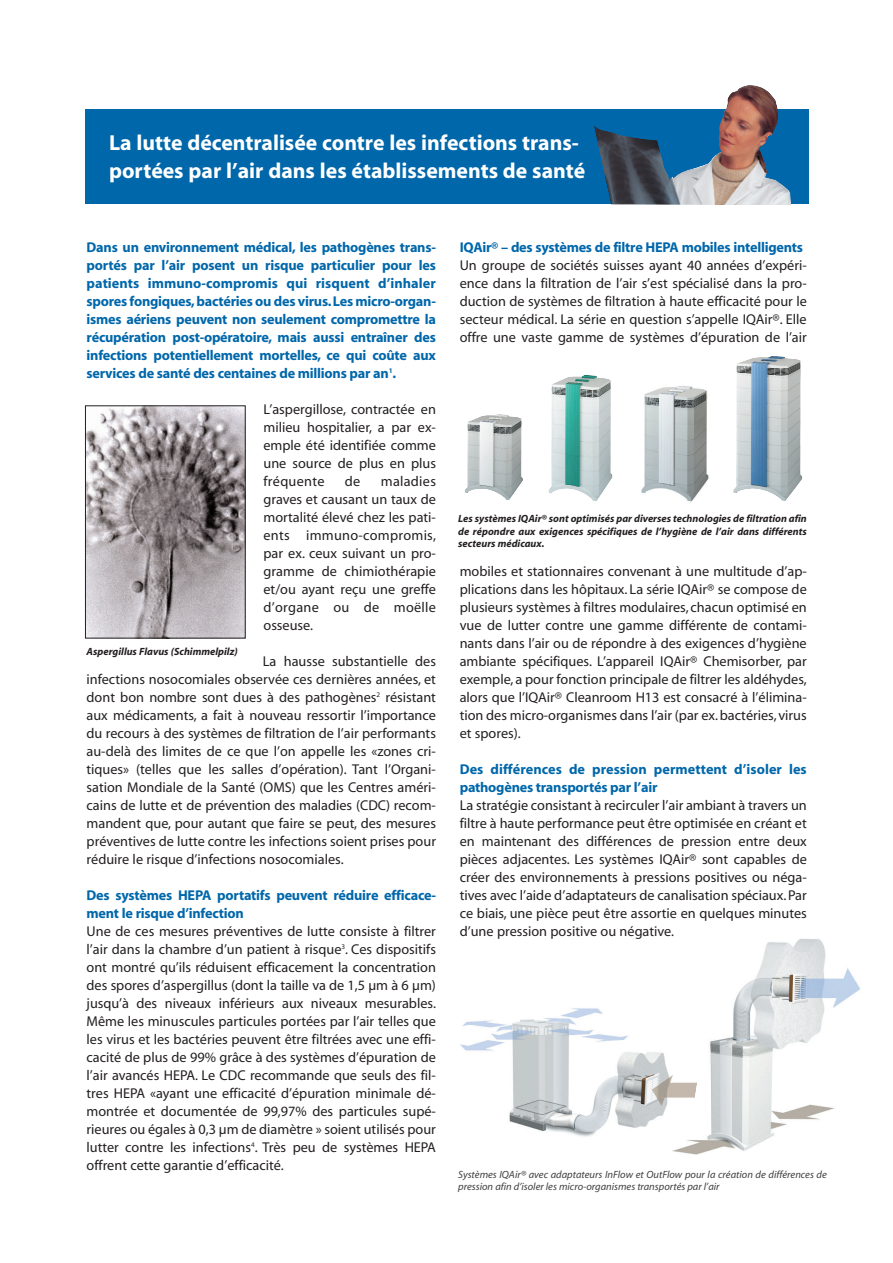
<style>
.page{position:relative;width:893px;height:1263px;background:#fff}
.page>*{position:absolute;margin:0;border:0;box-sizing:border-box;transform-origin:0 0}
.t1{font:700 21.75px/28.5px "Myriad";color:#fff}
.t2{font:14.25px/18px "Myriad";color:#231f20;text-align:justify}
.t3{font:700 14.25px/18px "Myriad";letter-spacing:-.015em;color:#0067aa;text-align:justify}
.t4{font:700 14.25px/18px "Myriad";letter-spacing:.005em;color:#0067aa}
.t5{font:italic 700 10.5px/12.6px "Myriad";color:#231f20;text-align:justify}
.t6{font:italic 10.5px/12px "Myriad";color:#3e3e3f}
</style>
<div class="page">
<div style="left:85px;top:110px;width:723px;height:94px;background:#0067aa"></div>
<img style="left:593px;top:85px;width:198px;height:120px">
<img style="left:733px;top:356px;width:69px;height:145px">
<img style="left:548px;top:375px;width:64px;height:126px">
<img style="left:464px;top:414px;width:59px;height:86px">
<img style="left:87px;top:407px;width:156px;height:229px">
<div style="left:85px;top:405px;width:160px;height:233px;border:1px solid #231f20"></div>
<img style="left:641px;top:386px;width:68px;height:116px">
<img style="left:716px;top:938px;width:144px;height:213px">
<svg style="left:672px;top:1040px;width:44px;height:115px"></svg>
<img style="left:460px;top:1008px;width:240px;height:131px">
<h1 class="t1" style="left:109px;top:130px;width:478px">La lutte décentralisée contre les infections trans&shy;portées par l’air dans les établissements de santé</h1>
<p class="t3" style="left:87px;top:239px;width:351px">Dans un environnement médical, les pathogènes trans&shy;portés par l’air posent un risque particulier pour les patients immuno-compromis qui risquent d’inhaler spores fongiques,bactéries ou des virus.Les micro-organ&shy;ismes aériens peuvent non seulement compromettre la récupération post-opératoire, mais aussi entraîner des infections potentiellement mortelles, ce qui coûte aux services de santé des centaines de millions par an<sup>1</sup>.</p>
<p class="t2" style="left:263px;top:401px;width:174px">L’aspergillose, contractée en milieu hospitalier, a par ex&shy;emple été identifiée comme une source de plus en plus fréquente</p>
<p class="t2" style="left:263px;top:473px;width:174px;text-indent:117px">maladies graves et causant un taux de mortalité élevé chez les pati&shy;ents immuno-compromis, par ex. ceux suivant un pro&shy;gramme de chimiothérapie et/ou ayant reçu une greffe d’organe ou de moëlle osseuse.</p>
<p class="t2" style="left:87px;top:653px;width:351px;text-indent:176px">La hausse substantielle des infections nosocomiales observée ces dernières années, et dont bon nombre sont dues à des pathogènes<sup>2</sup> résistant aux médicaments, a fait à nouveau ressortir l’importance du recours à des systèmes de filtration de l’air performants au-delà des limites de ce que l’on appelle les «zones cri&shy;tiques» (telles que les salles d’opération). Tant l’Organi&shy;sation Mondiale de la Santé (OMS) que les Centres améri&shy;cains de lutte et de prévention des maladies (CDC) recom&shy;mandent que, pour autant que faire se peut, des mesures préventives de lutte contre les infections soient prises pour réduire le risque d’infections nosocomiales.</p>
<p class="t3" style="left:87px;top:887px;width:351px">Des systèmes HEPA portatifs peuvent réduire efficace&shy;ment le risque d’infection</p>
<p class="t2" style="left:87px;top:923px;width:351px">Une de ces mesures préventives de lutte consiste à filtrer l’air dans la chambre d’un patient à risque<sup>3</sup>. Ces dispositifs ont montré qu’ils réduisent efficacement la concentration des spores d’aspergillus (dont la taille va de 1,5 µm à 6 µm) jusqu’à des niveaux inférieurs aux niveaux mesurables.<br>Même les minuscules particules portées par l’air telles que les virus et les bactéries peuvent être filtrées avec une effi&shy;cacité de plus de 99% grâce à des systèmes d’épuration de l’air avancés HEPA. Le CDC recommande que seuls des fil&shy;tres HEPA «ayant une efficacité d’épuration minimale dé&shy;montrée et documentée de 99,97% des particules supé&shy;rieures ou égales à 0,3 µm de diamètre » soient utilisés pour lutter contre les infections<sup>4</sup>. Très peu de systèmes HEPA offrent cette garantie d’efficacité.</p>
<p class="t2" style="left:345px;top:473px;width:17px">de</p>
<p class="t5" style="left:87px;top:646px;width:153px">Aspergillus Flavus (Schimmelpilz)</p>
<p class="t3" style="left:459px;top:239px;width:345px">IQAir® – des systèmes de filtre HEPA mobiles intelligents</p>
<p class="t2" style="left:459px;top:257px;width:348px">Un groupe de sociétés suisses ayant 40 années d’expéri&shy;ence dans la filtration de l’air s’est spécialisé dans la pro&shy;duction de systèmes de filtration à haute efficacité pour le secteur médical. La série en question s’appelle IQAir®. Elle offre une vaste gamme de systèmes d’épuration de l’air</p>
<p class="t5" style="left:458px;top:513px;width:350px">Les systèmes IQAir® sont optimisés par diverses technologies de filtration afin de répondre aux exigences spécifiques de l’hygiène de l’air dans différents secteurs médicaux.</p>
<p class="t2" style="left:459px;top:563px;width:348px">mobiles et stationnaires convenant à une multitude d’ap&shy;plications dans les hôpitaux. La série IQAir® se compose de plusieurs systèmes à filtres modulaires, chacun optimisé en vue de lutter contre une gamme différente de contami&shy;nants dans l’air ou de répondre à des exigences d’hygiène ambiante spécifiques. L’appareil IQAir® Chemisorber, par exemple, a pour fonction principale de filtrer les aldéhydes, alors que l’IQAir® Cleanroom H13 est consacré à l’élimina&shy;tion des micro-organismes dans l’air (par ex. bactéries, virus et spores).</p>
<p class="t4" style="left:459px;top:761px;width:348px">Des différences de pression permettent d’isoler les pathogènes transportés par l’air</p>
<p class="t2" style="left:459px;top:797px;width:349px">La stratégie consistant à recirculer l’air ambiant à travers un filtre à haute performance peut être optimisée en créant et en maintenant des différences de pression entre deux pièces adjacentes. Les systèmes IQAir® sont capables de créer des environnements à pressions positives ou néga&shy;tives avec l’aide d’adaptateurs de canalisation spéciaux. Par ce biais, une pièce peut être assortie en quelques minutes d’une pression positive ou négative.</p>
<p class="t6" style="left:458px;top:1170px;width:370px">Systèmes IQAir® avec adaptateurs InFlow et OutFlow pour la création de différences de pression afin d’isoler les micro-organismes transportés par l’air</p>
</div>
